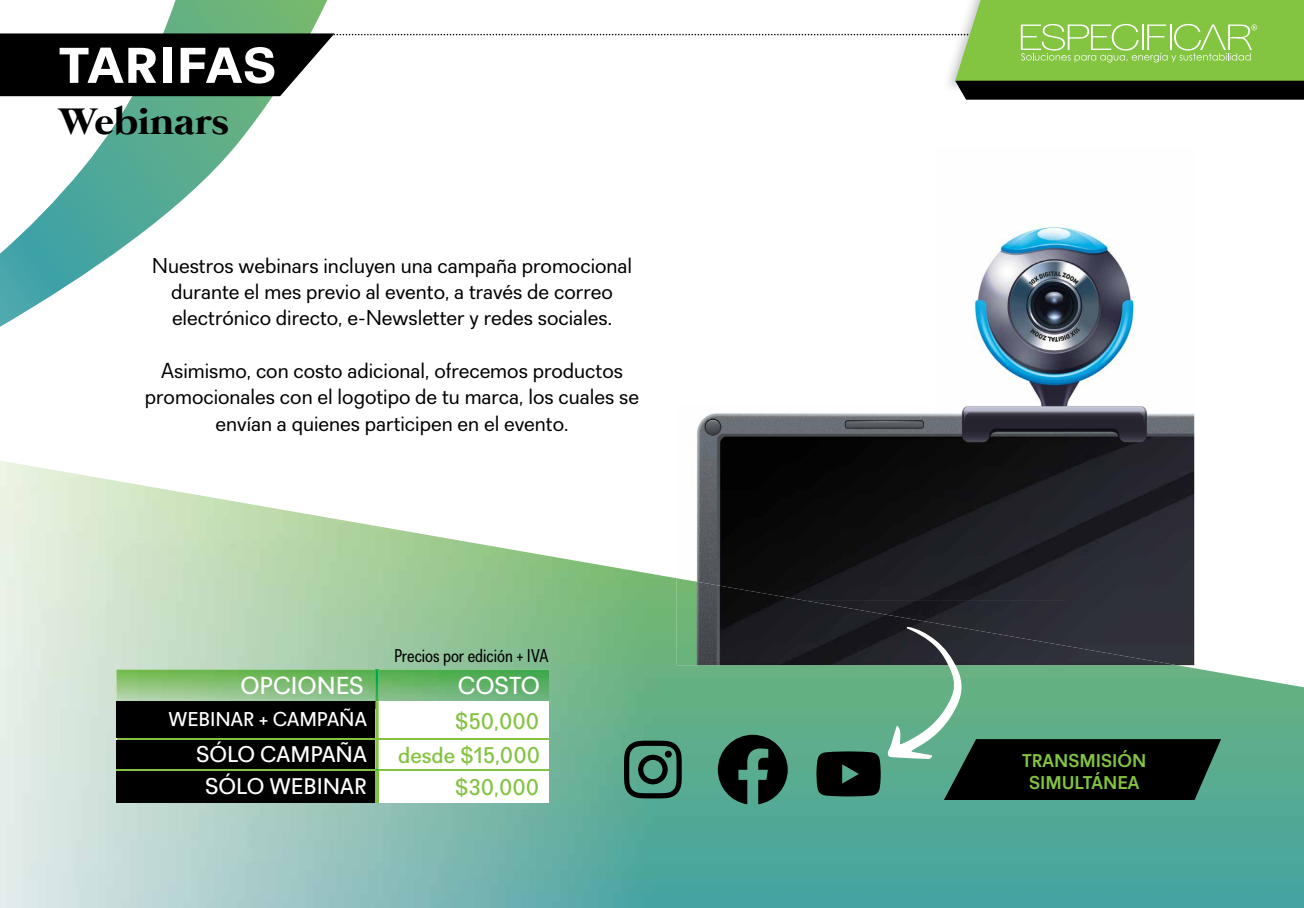
<style>
.page{position:relative;width:1304px;height:908px;background:#fff}
.page>*{position:absolute;margin:0;border:0;box-sizing:border-box;transform-origin:0 0}
.t1{font:800 50px "Recta";letter-spacing:.01em;color:#fff;scale:1.11 1}
.t2{font:700 38px "Mermaid";color:#000;scale:1.11 1}
.t3{font:500 24.6px "Recta";color:#fff}
.t4{font:500 22.6px/31.8px "Recta";color:#83c341;text-align:right}
.t5{font:500 22.6px/31.8px "Recta";color:#fff;text-align:center}
.t6{font:21.4px/26.4px "Recta";color:#000;text-align:center}
.t7{font:500 20px "Recta";color:#fff}
.t8{font:condensed 18.4px "Recta";color:#000}
.t9{font:700 18.4px/22px "Recta";color:#83c341;text-align:center}
</style>
<div class="page">
<img style="left:0;top:460px;width:1304px;height:447px">
<img style="left:974px;top:223px;width:161px;height:183px">
<img style="left:677px;top:406px;width:388px;height:172px">
<img style="left:1065px;top:406px;width:129px;height:220px">
<img style="left:677px;top:578px;width:500px;height:87px">
<img style="left:116px;top:669px;width:433px;height:32px">
<div style="left:116px;top:701px;width:259px;height:101px;background:#000"></div>
<div style="left:375px;top:701px;width:174px;height:101px;background:#fff"></div>
<hr style="left:116px;top:768px;width:433px;height:2px;background:#83c341">
<img style="left:375px;top:669px;width:4px;height:32px">
<hr style="left:375px;top:770px;width:4px;height:32px;background:#82c341">
<svg style="left:375px;top:701px;width:4px;height:69px"></svg>
<svg style="left:718px;top:734px;width:70px;height:70px;background:#234338"></svg>
<svg style="left:624px;top:740px;width:58px;height:58px;background:#366554"></svg>
<div style="left:665px;top:750px;width:7px;height:7px;background:#000;border-radius:50%"></div>
<svg style="left:816px;top:751px;width:65px;height:45px;background:#0b1612"></svg>
<svg style="left:887px;top:626px;width:334px;height:173px;background:#456b59"></svg>
<hr style="left:118px;top:738px;width:432px;height:1px;background:#83c341">
<svg style="left:0;top:100px;width:270px;height:227px"></svg>
<svg style="left:0;top:0;width:1304px;height:100px"></svg>
<h1 class="t1" style="left:59px;top:34px;width:198px">TARIFAS</h1>
<h2 class="t2" style="left:59px;top:99px;width:155px">Webinars</h2>
<p class="t6" style="left:152px;top:252px;width:482px">Nuestros webinars incluyen una campaña promocional durante el mes previo al evento, a través de correo electrónico directo, e-Newsletter y redes sociales.</p>
<p class="t6" style="left:145px;top:357px;width:496px">Asimismo, con costo adicional, ofrecemos productos promocionales con el logotipo de tu marca, los cuales se envían a quienes participen en el evento.</p>
<p class="t8" style="left:394px;top:645px;width:156px">Precios por edición + IVA</p>
<p class="t3" style="left:240px;top:671px;width:125px">OPCIONES</p>
<p class="t3" style="left:458px;top:671px;width:84px">COSTO</p>
<p class="t7" style="left:168px;top:707px;width:200px">WEBINAR + CAMPAÑA</p>
<p class="t5" style="left:196px;top:738px;width:172px">SÓLO CAMPAÑA<br>SÓLO WEBINAR</p>
<p class="t4" style="left:455px;top:705px;width:86px">$50,000</p>
<p class="t4" style="left:398px;top:739px;width:143px">desde $15,000 $30,000</p>
<p class="t9" style="left:1022px;top:749px;width:126px">TRANSMISIÓN<br>SIMULTÁNEA</p>
</div>
